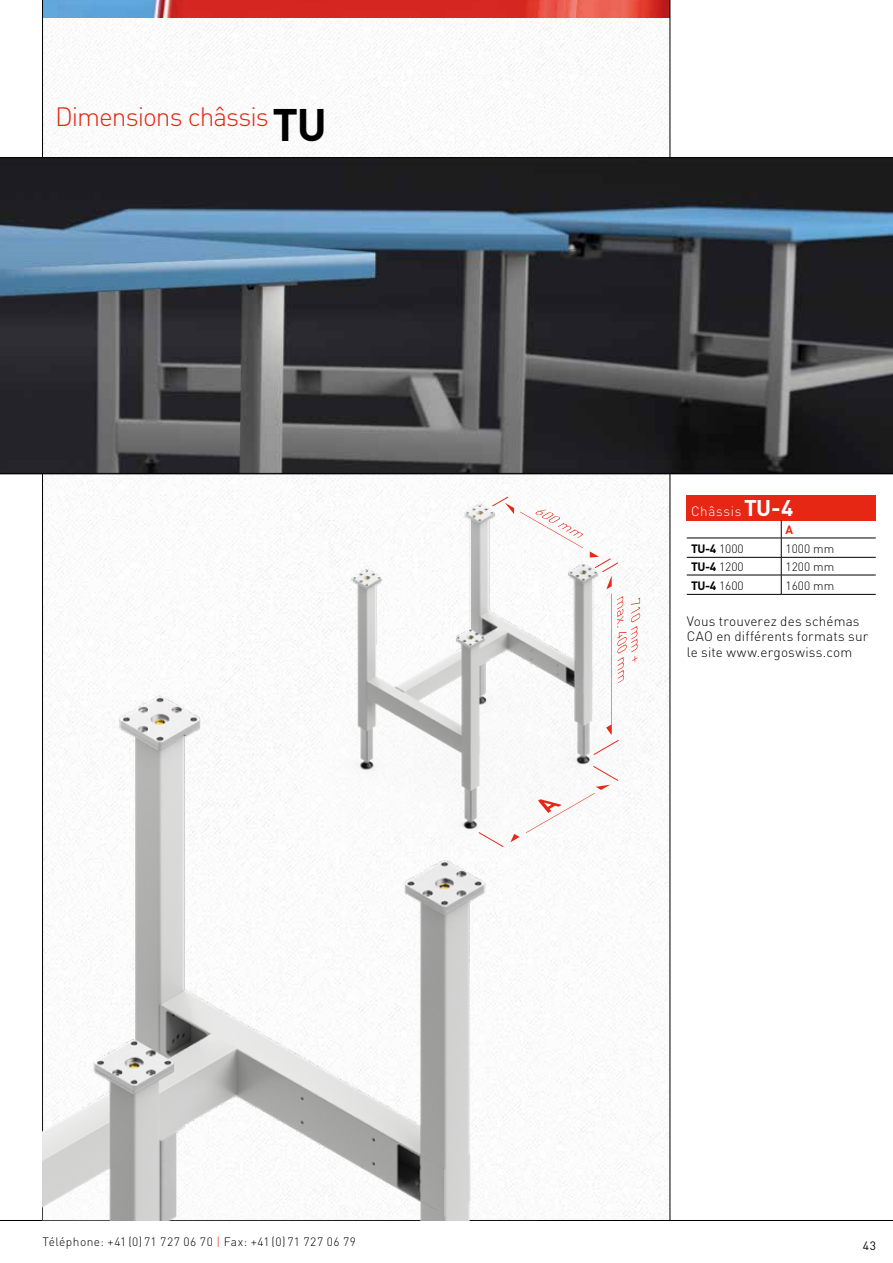
<style>
.page{position:relative;width:893px;height:1263px;background:#fff}
.page>*{position:absolute;margin:0;border:0;box-sizing:border-box;transform-origin:0 0}
.t1{font:300 26.25px "DIN Pro";letter-spacing:-.035em;color:#e52713}
.t2{font:300 13.5px/15.8px "DIN Pro";letter-spacing:.01em;color:#000}
.t3{font:300 13.5px "DIN Pro";letter-spacing:.045em;color:#fff}
.t4{font:300 12px "DIN Pro";letter-spacing:.02em;color:#000}
.t5{font:700 12px "DIN Pro";color:#000}
.t6{font:12px "DIN Pro";color:#000}
.t7{font:700 12px "DIN Pro";color:#e52713}
.s1{font-weight:700;font-size:45px;color:#000}
.s2{font-weight:700;font-size:22.5px}
.s3{font-weight:300}
.s4{color:#e52713}
</style>
<div class="page">
<img style="left:43px;top:475px;width:627px;height:745px">
<img style="left:43px;top:17px;width:627px;height:140px">
<img style="left:43px;top:0;width:627px;height:17px">
<hr style="left:42px;top:0;width:1px;height:1220px;background:#000">
<hr style="left:670px;top:0;width:1px;height:1221px;background:#000">
<hr style="left:0;top:1220px;width:893px;height:1px;background:#000">
<hr style="left:0;top:474px;width:893px;height:1px;background:#000">
<div style="left:687px;top:495px;width:189px;height:25px;background:#e52713"></div>
<svg style="left:781px;top:520px;width:1px;height:74px"></svg>
<hr style="left:687px;top:538px;width:94px;height:1px;background:#000">
<hr style="left:781px;top:538px;width:95px;height:1px;background:#000">
<hr style="left:687px;top:557px;width:94px;height:1px;background:#000">
<hr style="left:781px;top:557px;width:95px;height:1px;background:#000">
<hr style="left:687px;top:575px;width:94px;height:1px;background:#000">
<hr style="left:781px;top:575px;width:95px;height:1px;background:#000">
<hr style="left:687px;top:594px;width:94px;height:1px;background:#000">
<hr style="left:781px;top:594px;width:95px;height:1px;background:#000">
<img style="left:0;top:158px;width:893px;height:315px">
<hr style="left:0;top:157px;width:893px;height:1px;background:#000">
<hr style="left:0;top:473px;width:893px;height:1px;background:#000">
<img style="left:43px;top:683px;width:494px;height:537px">
<img style="left:307px;top:498px;width:355px;height:355px">
<svg style="left:617px;top:596px;width:23px;height:87px"></svg>
<svg style="left:478px;top:765px;width:141px;height:82px"></svg>
<hr style="left:611px;top:593px;width:1px;height:141px;background:#e52a18">
<svg style="left:593px;top:724px;width:26px;height:31px"></svg>
<svg style="left:492px;top:496px;width:127px;height:93px"></svg>
<h1 class="t1" style="left:55px;top:96px;width:273px">Dimensions châssis <span class="s1">TU</span></h1>
<p class="t3" style="left:691px;top:500px;width:104px">Châssis<span class="s2">TU-4</span></p>
<p class="t7" style="left:785px;top:519px;width:9px">A</p>
<p class="t5" style="left:691px;top:539px;width:54px">TU-4 <span class="s3">1000</span></p>
<p class="t4" style="left:785px;top:539px;width:50px">1000 mm</p>
<p class="t5" style="left:691px;top:556px;width:54px">TU-4 <span class="s3">1200</span></p>
<p class="t4" style="left:785px;top:557px;width:50px">1200 mm</p>
<p class="t5" style="left:691px;top:576px;width:54px">TU-4 <span class="s3">1600</span></p>
<p class="t4" style="left:785px;top:576px;width:50px">1600 mm</p>
<p class="t2" style="left:687px;top:612px;width:183px">Vous trouverez des schémas<br>CAO en différents formats sur le site www.ergoswiss.com</p>
<p class="t4" style="left:43px;top:1232px;width:315px">Téléphone: +41 (0) 71 727 06 70 <span class="s4">|</span> Fax: +41 (0) 71 727 06 79</p>
<p class="t6" style="left:863px;top:1236px;width:15px">43</p>
</div>
